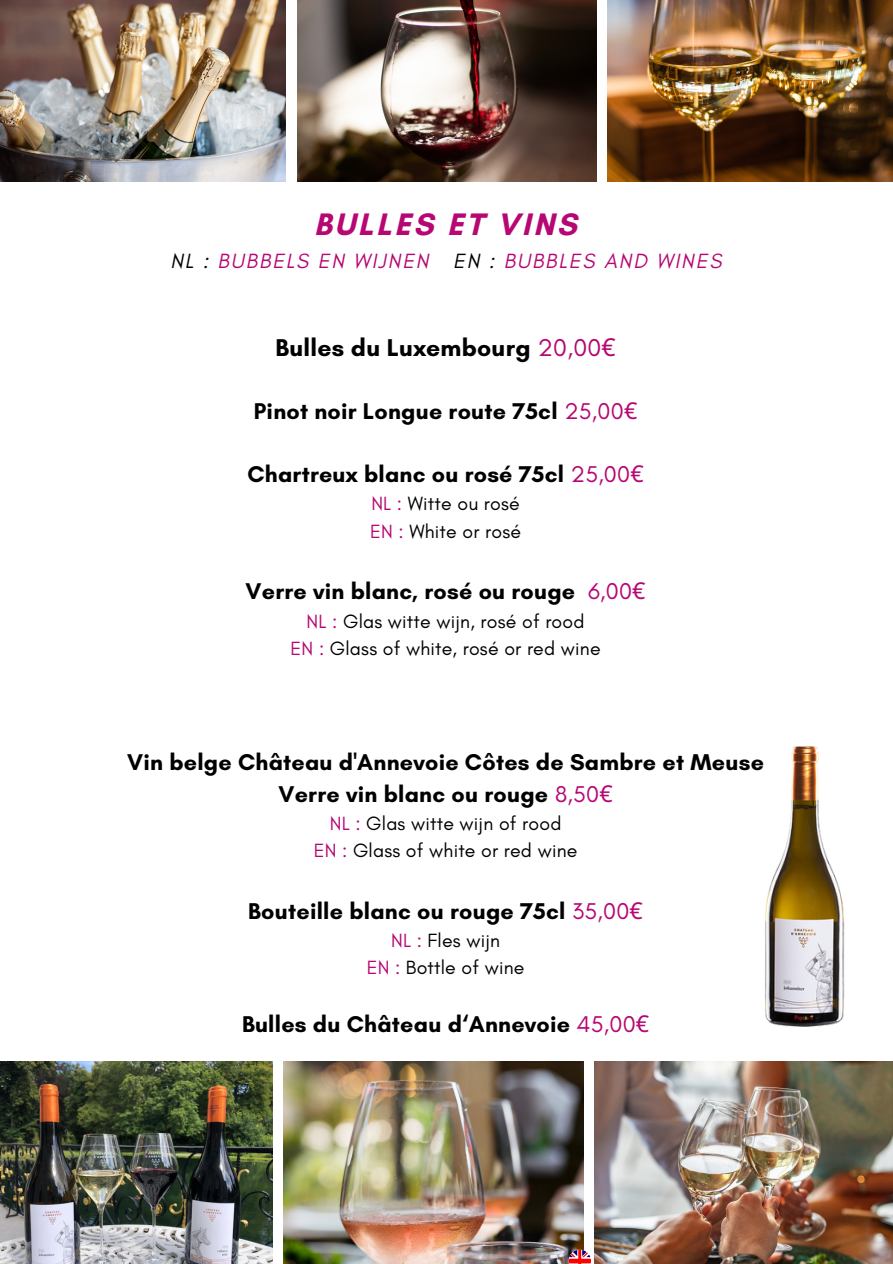
<style>
.page{position:relative;width:893px;height:1264px;background:#fff}
.page>*{position:absolute;margin:0;border:0;box-sizing:border-box;transform-origin:0 0}
.t1{font:700 31.65px "Glacial Indifference";letter-spacing:.09em;color:#b60773}
.t2{font:700 24.75px "Glacial Indifference";letter-spacing:.01em;color:#000}
.t3{font:700 23.25px/31.5px "Glacial Indifference";letter-spacing:.01em;color:#000;text-align:center}
.t4{font:italic 21px "Glacial Indifference";letter-spacing:.09em;color:#b60773}
.t5{font:19.5px/27px "Glacial Indifference";letter-spacing:.01em;color:#000;text-align:center}
.s1{color:#000}
.s2{font-weight:400;color:#b60773}
.s3{font-family:"Noto Sans";font-weight:400;color:#b60773}
.s4{color:#b60773}
</style>
<div class="page">
<img style="left:0;top:0;width:286px;height:181px">
<img style="left:297px;top:0;width:299px;height:181px">
<img style="left:608px;top:0;width:284px;height:181px">
<img style="left:0;top:1061px;width:272px;height:202px">
<img style="left:284px;top:1061px;width:299px;height:202px">
<img style="left:594px;top:1061px;width:298px;height:202px">
<svg style="left:568px;top:1249px;width:23px;height:14px"></svg>
<img style="left:765px;top:746px;width:80px;height:281px">
<h1 class="t1" style="left:314px;top:204px;width:264px">BULLES ET VINS</h1>
<h1 class="t4" style="left:170px;top:248px;width:552px"><span class="s1">NL :</span> BUBBELS EN WIJNEN <span class="s1">EN :</span> BUBBLES AND WINES</h1>
<h2 class="t2" style="left:275px;top:333px;width:342px">Bulles du Luxembourg <span class="s2">20,00</span><span class="s3">€</span></h2>
<h1 class="t3" style="left:254px;top:395px;width:385px">Pinot noir Longue route 75cl <span class="s2">25,00</span><span class="s3">€</span></h1>
<h1 class="t3" style="left:247px;top:458px;width:398px">Chartreux blanc ou rosé 75cl <span class="s2">25,00</span><span class="s3">€</span></h1>
<h1 class="t5" style="left:370px;top:490px;width:152px;text-align:left"><span class="s4">NL :</span> Witte ou rosé<br><span class="s4">EN :</span> White or rosé</h1>
<h1 class="t3" style="left:245px;top:575px;width:401px">Verre vin blanc, rosé ou rouge <span class="s2">6,00</span><span class="s3">€</span></h1>
<p class="t5" style="left:306px;top:607px;width:279px"><span class="s4">NL :</span> Glas witte wijn, rosé of rood</p>
<p class="t5" style="left:290px;top:634px;width:311px"><span class="s4">EN :</span> Glass of white, rosé or red wine</p>
<p class="t3" style="left:127px;top:746px;width:638px">Vin belge Château d'Annevoie Côtes de Sambre et Meuse<br>Verre vin blanc ou rouge <span class="s2">8,50</span><span class="s3">€</span></p>
<p class="t5" style="left:314px;top:809px;width:265px"><span class="s4">NL :</span> Glas witte wijn of rood<br><span class="s4">EN :</span> Glass of white or red wine</p>
<h1 class="t3" style="left:248px;top:895px;width:396px">Bouteille blanc ou rouge 75cl <span class="s2">35,00</span><span class="s3">€</span></h1>
<h1 class="t5" style="left:366px;top:926px;width:159px"><span class="s4">NL :</span> Fles wijn<br><span class="s4">EN :</span> Bottle of wine</h1>
<h1 class="t3" style="left:242px;top:1007px;width:408px">Bulles du Château d‘Annevoie <span class="s2">45,00</span><span class="s3">€</span></h1>
</div>
